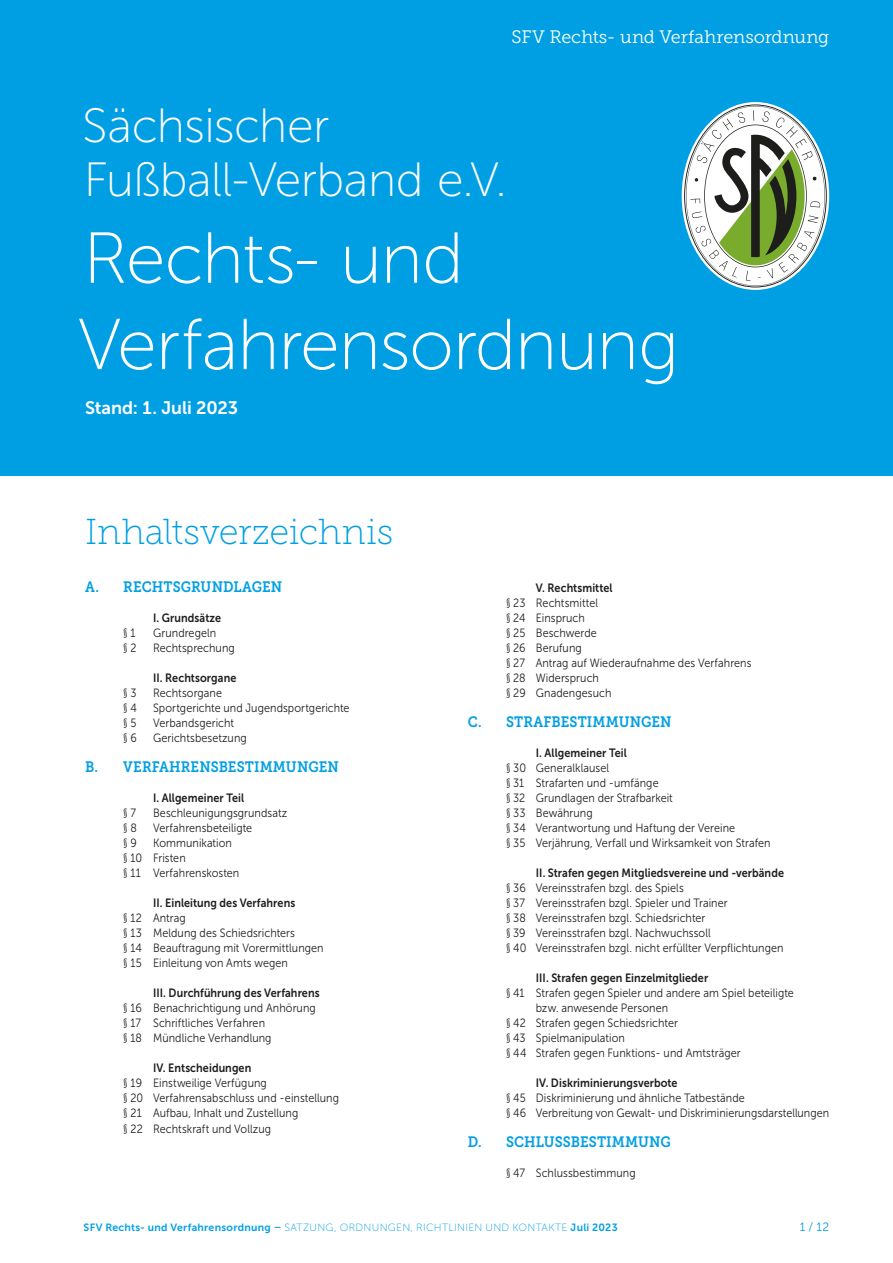
<style>
.page{position:relative;width:893px;height:1263px;background:#fff}
.page>*{position:absolute;margin:0;border:0;box-sizing:border-box;transform-origin:0 0}
.t1{font:72px/86.4px "Museo Sans 100";letter-spacing:-.015em;color:#fff}
.t2{font:48px/54px "Museo Sans 100";letter-spacing:-.01em;color:#fff}
.t3{font:36px "Museo Slab 100";color:#009fe3}
.t4{font:18px "Museo Slab 300";letter-spacing:-.005em;color:#fff}
.t5{font:18px "Museo Sans 700";letter-spacing:-.005em;color:#fff}
.t6{font:15px "Museo Slab 700";letter-spacing:.005em;color:#009fe3;scale:.9 1}
.t7{font:12px/15px "Museo Sans 300";letter-spacing:.005em;color:#1d1d1b;scale:.9 1}
.t8{font:12px "Museo Sans 700";letter-spacing:.005em;color:#1d1d1b;scale:.9 1}
.t9{font:12px "Museo Sans 300";color:#009fe3}
.t10{font:10.5px "Museo Sans 100";letter-spacing:.03em;color:#009fe3}
.s1{font-family:"Museo Sans 700"}
</style>
<div class="page">
<div style="left:0;top:0;width:893px;height:476px;background:#009fe3"></div>
<svg style="left:684px;top:104px;width:143px;height:183px"></svg>
<h3 class="t4" style="left:512px;top:27px;width:319px">SFV Rechts- und Verfahrensordnung</h3>
<h2 class="t2" style="left:82px;top:99px;width:426px">Sächsischer<br>Fußball-Verband e.V.</h2>
<h1 class="t1" style="left:78px;top:216px;width:603px">Rechts- und<br>Verfahrensordnung</h1>
<h3 class="t5" style="left:85px;top:398px;width:155px">Stand: 1. Juli 2023</h3>
<h3 class="t3" style="left:85px;top:512px;width:310px">Inhaltsverzeichnis</h3>
<p class="t6" style="left:85px;top:579px;width:221px">A. RECHTSGRUNDLAGEN</p>
<p class="t8" style="left:153px;top:612px;width:77px">I. Grundsätze</p>
<p class="t7" style="left:123px;top:626px;width:15px">§ 1</p>
<p class="t7" style="left:153px;top:626px;width:72px">Grundregeln</p>
<p class="t7" style="left:123px;top:641px;width:16px">§ 2</p>
<p class="t7" style="left:153px;top:641px;width:92px">Rechtsprechung</p>
<p class="t8" style="left:153px;top:672px;width:94px">II. Rechtsorgane</p>
<p class="t7" style="left:123px;top:686px;width:16px">§ 3</p>
<p class="t7" style="left:153px;top:686px;width:78px">Rechtsorgane</p>
<p class="t7" style="left:123px;top:701px;width:17px">§ 4</p>
<p class="t7" style="left:153px;top:701px;width:220px">Sportgerichte und Jugendsportgerichte</p>
<p class="t7" style="left:123px;top:716px;width:16px">§ 5</p>
<p class="t7" style="left:153px;top:716px;width:92px">Verbandsgericht</p>
<p class="t7" style="left:123px;top:731px;width:17px">§ 6</p>
<p class="t7" style="left:153px;top:731px;width:106px">Gerichtsbesetzung</p>
<p class="t6" style="left:85px;top:759px;width:284px">B. VERFAHRENSBESTIMMUNGEN</p>
<p class="t8" style="left:153px;top:792px;width:103px">I. Allgemeiner Teil</p>
<p class="t7" style="left:123px;top:806px;width:16px">§ 7</p>
<p class="t7" style="left:153px;top:806px;width:151px">Beschleunigungsgrundsatz</p>
<p class="t7" style="left:123px;top:821px;width:17px">§ 8</p>
<p class="t7" style="left:153px;top:821px;width:112px">Verfahrensbeteiligte</p>
<p class="t7" style="left:123px;top:836px;width:17px">§ 9</p>
<p class="t7" style="left:123px;top:836px;width:130px;text-indent:30px">Kommunikation § 10 Fristen<br>§ 11 Verfahrenskosten</p>
<p class="t8" style="left:153px;top:897px;width:160px">II. Einleitung des Verfahrens</p>
<p class="t7" style="left:123px;top:911px;width:224px">§ 12 Antrag<br>§ 13 Meldung des Schiedsrichters<br>§ 14 Beauftragung mit Vorermittlungen § 15 Einleitung von Amts wegen</p>
<p class="t8" style="left:153px;top:987px;width:187px">III. Durchführung des Verfahrens</p>
<p class="t7" style="left:123px;top:1001px;width:215px">§ 16 Benachrichtigung und Anhörung § 17 Schriftliches Verfahren<br>§ 18 Mündliche Verhandlung</p>
<p class="t8" style="left:153px;top:1062px;width:111px">IV. Entscheidungen</p>
<p class="t7" style="left:123px;top:1076px;width:241px">§ 19 Einstweilige Verfügung<br>§ 20 Verfahrensabschluss und -einstellung § 21 Aufbau, Inhalt und Zustellung<br>§ 22 Rechtskraft und Vollzug</p>
<p class="t8" style="left:536px;top:581px;width:87px">V. Rechtsmittel</p>
<p class="t7" style="left:506px;top:596px;width:274px">§ 23 Rechtsmittel<br>§ 24 Einspruch<br>§ 25 Beschwerde<br>§ 26 Berufung<br>§ 27 Antrag auf Wiederaufnahme des Verfahrens § 28 Widerspruch<br>§ 29 Gnadengesuch</p>
<p class="t6" style="left:468px;top:714px;width:228px">C. STRAFBESTIMMUNGEN</p>
<p class="t8" style="left:536px;top:746px;width:103px">I. Allgemeiner Teil</p>
<p class="t7" style="left:506px;top:761px;width:295px">§ 30 Generalklausel<br>§ 31 Strafarten und -umfänge<br>§ 32 Grundlagen der Strafbarkeit<br>§ 33 Bewährung<br>§ 34 Verantwortung und Haftung der Vereine<br>§ 35 Verjährung, Verfall und Wirksamkeit von Strafen</p>
<p class="t8" style="left:536px;top:866px;width:277px">II. Strafen gegen Mitgliedsvereine und -verbände</p>
<p class="t7" style="left:506px;top:881px;width:310px">§ 36 Vereinsstrafen bzgl. des Spiels<br>§ 37 Vereinsstrafen bzgl. Spieler und Trainer<br>§ 38 Vereinsstrafen bzgl. Schiedsrichter<br>§ 39 Vereinsstrafen bzgl. Nachwuchssoll<br>§ 40 Vereinsstrafen bzgl. nicht erfüllter Verpflichtungen</p>
<p class="t8" style="left:536px;top:971px;width:193px">III. Strafen gegen Einzelmitglieder</p>
<p class="t7" style="left:506px;top:986px;width:321px">§ 41 Strafen gegen Spieler und andere am Spiel beteiligte</p>
<p class="t7" style="left:536px;top:1001px;width:149px">bzw. anwesende Personen</p>
<p class="t7" style="left:506px;top:1016px;width:193px">§ 42 Strafen gegen Schiedsrichter</p>
<p class="t7" style="left:506px;top:1031px;width:134px">§ 43 Spielmanipulation</p>
<p class="t7" style="left:506px;top:1046px;width:262px">§ 44 Strafen gegen Funktions- und Amtsträger</p>
<p class="t8" style="left:536px;top:1076px;width:159px">IV. Diskriminierungsverbote</p>
<p class="t7" style="left:506px;top:1091px;width:361px">§ 45 Diskriminierung und ähnliche Tatbestände<br>§ 46 Verbreitung von Gewalt- und Diskriminierungsdarstellungen</p>
<p class="t6" style="left:468px;top:1134px;width:227px">D. SCHLUSSBESTIMMUNG</p>
<p class="t7" style="left:506px;top:1166px;width:146px">§ 47 Schlussbestimmung</p>
<p class="t10" style="left:84px;top:1221px;width:536px"><span class="s1">SFV Rechts- und Verfahrensordnung –</span> SATZUNG, ORDNUNGEN, RICHTLINIEN UND KONTAKTE <span class="s1">Juli 2023</span></p>
<p class="t9" style="left:800px;top:1220px;width:31px">1 / 12</p>
</div>
